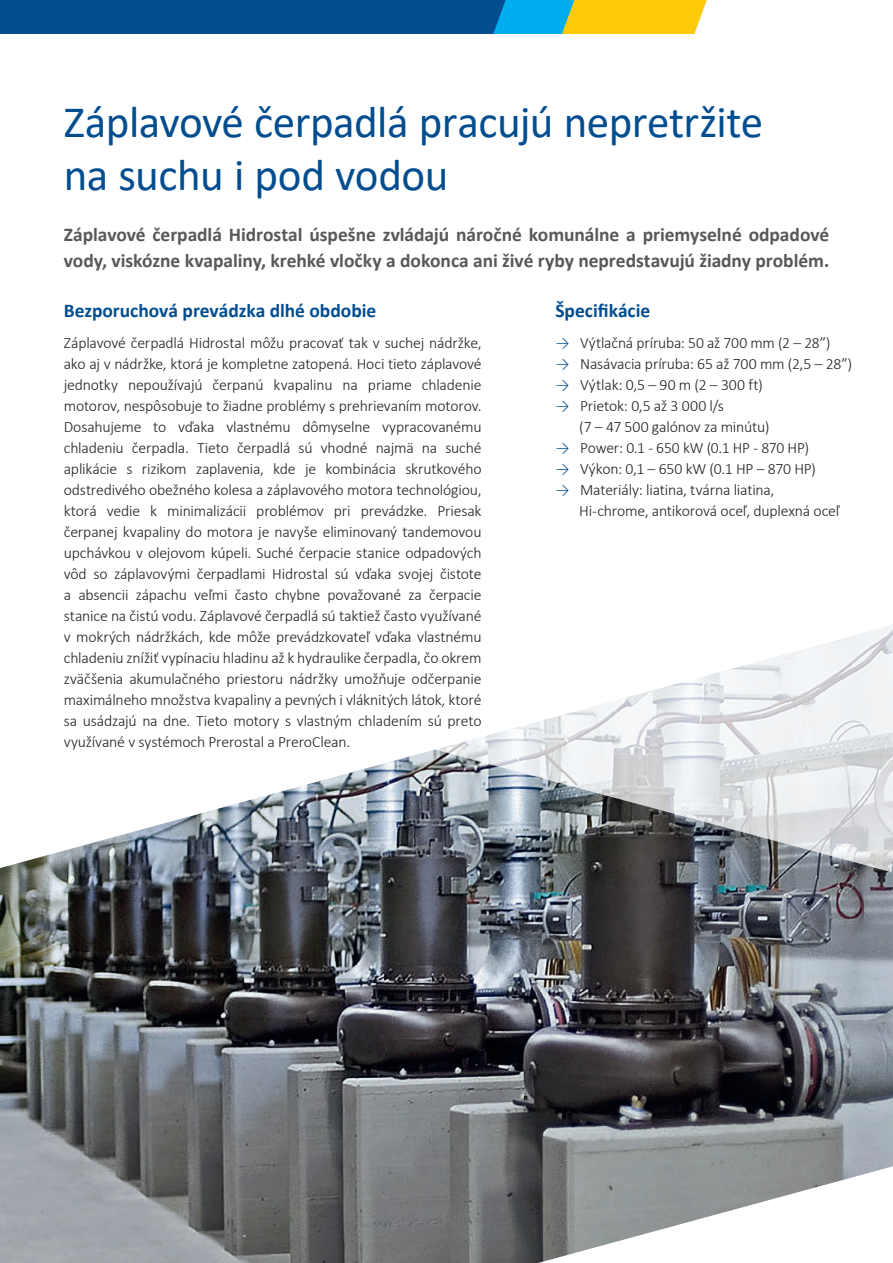
<style>
.page{position:relative;width:893px;height:1263px;background:#fff}
.page>*{position:absolute;margin:0;border:0;box-sizing:border-box;transform-origin:0 0}
.t1{font:45px/52.5px "Calibri";letter-spacing:-.01em;color:#014d90}
.t2{font:700 19.5px/25.5px "Calibri";letter-spacing:-.005em;color:#57585a}
.t3{font:700 19.5px "Calibri";color:#014d90}
.t4{font:300 15.75px/21px "Calibri";letter-spacing:-.01em;color:#231f20}
.s1{color:#014d90}
</style>
<div class="page">
<img style="left:0;top:774px;width:893px;height:489px">
<svg style="left:343px;top:625px;width:550px;height:259px"></svg>
<svg style="left:0;top:0;width:707px;height:34px;background:#326f81"></svg>
<h1 class="t1" style="left:64px;top:95px;width:701px">Záplavové čerpadlá pracujú nepretržite na suchu i pod vodou</h1>
<p class="t2" style="left:64px;top:222px;width:767px">Záplavové čerpadlá Hidrostal úspešne zvládajú náročné komunálne a priemyselné odpadové vody, viskózne kvapaliny, krehké vločky a dokonca ani živé ryby nepredstavujú žiadny problém.</p>
<p class="t3" style="left:64px;top:296px;width:314px">Bezporuchová prevádzka dlhé obdobie</p>
<p class="t4" style="left:64px;top:332px;width:419px;text-align:justify">Záplavové čerpadlá Hidrostal môžu pracovať tak v suchej nádržke, ako aj v nádržke, ktorá je kompletne zatopená. Hoci tieto záplavové jednotky nepoužívajú čerpanú kvapalinu na priame chladenie motorov, nespôsobuje to žiadne problémy s prehrievaním motorov.<br>Dosahujeme to vďaka vlastnému dômyselne vypracovanému chladeniu čerpadla. Tieto čerpadlá sú vhodné najmä na suché aplikácie s rizikom zaplavenia, kde je kombinácia skrutkového odstredivého obežného kolesa a záplavového motora technológiou, ktorá vedie k minimalizácii problémov pri prevádzke. Priesak čerpanej kvapaliny do motora je navyše eliminovaný tandemovou upchávkou v olejovom kúpeli. Suché čerpacie stanice odpadových vôd so záplavovými čerpadlami Hidrostal sú vďaka svojej čistote a absencii zápachu veľmi často chybne považované za čerpacie stanice na čistú vodu. Záplavové čerpadlá sú taktiež často využívané v mokrých nádržkách, kde môže prevádzkovateľ vďaka vlastnému chladeniu znížiť vypínaciu hladinu až k hydraulike čerpadla, čo okrem zväčšenia akumulačného priestoru nádržky umožňuje odčerpanie maximálneho množstva kvapaliny a pevných i vláknitých látok, ktoré sa usádzajú na dne. Tieto motory s vlastným chladením sú preto využívané v systémoch Prerostal a PreroClean.</p>
<p class="t3" style="left:555px;top:296px;width:96px">Špecifikácie</p>
<p class="t4" style="left:555px;top:332px;width:277px"><span class="s1">→</span> Výtlačná príruba: 50 až 700 mm (2 – 28”)</p>
<p class="t4" style="left:555px;top:353px;width:298px"><span class="s1">→</span> Nasávacia príruba: 65 až 700 mm (2,5 – 28”)</p>
<p class="t4" style="left:555px;top:374px;width:209px"><span class="s1">→</span> Výtlak: 0,5 – 90 m (2 – 300 ft)</p>
<p class="t4" style="left:579px;top:395px;width:192px;text-indent:-24px"><span class="s1">→</span> Prietok: 0,5 až 3 000 l/s<br>(7 – 47 500 galónov za minútu)</p>
<p class="t4" style="left:555px;top:437px;width:255px"><span class="s1">→</span> Power: 0.1 - 650 kW (0.1 HP - 870 HP)</p>
<p class="t4" style="left:555px;top:458px;width:262px"><span class="s1">→</span> Výkon: 0,1 – 650 kW (0.1 HP – 870 HP)</p>
<p class="t4" style="left:579px;top:479px;width:262px;text-indent:-24px"><span class="s1">→</span> Materiály: liatina, tvárna liatina,<br>Hi-chrome, antikorová oceľ, duplexná oceľ</p>
</div>
